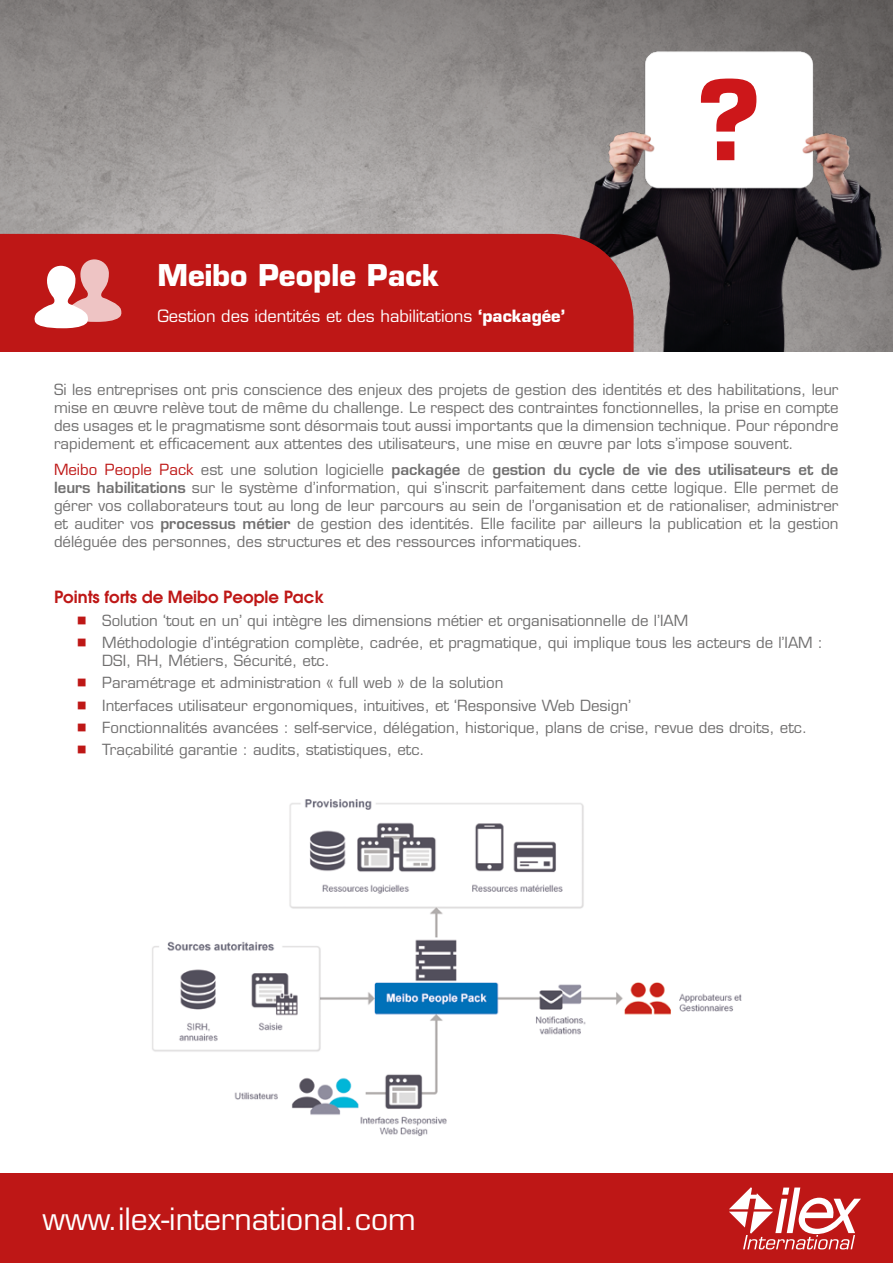
<style>
.page{position:relative;width:893px;height:1263px;background:#fff}
.page>*{position:absolute;margin:0;border:0;box-sizing:border-box;transform-origin:0 0}
.t1{font:700 108px "Eurostile LT Std";color:#cd171a}
.footer_site_web{font:30px "Eurostile LT Std";color:#fff}
.t2{font:700 29.25px "Eurostile LT Std";color:#fff}
.t3{font:16.5px "Eurostile LT Std";color:#fff}
.t4{font:600 16.5px "Avant Garde";color:#be1716}
.t5{font:15px/18px "Eurostile LT Std";color:#706f6f;text-align:justify}
.s1{font-weight:700}
.s2{color:#be1716}
.s3{font-weight:600}
</style>
<div class="page">
<img style="left:0;top:0;width:893px;height:234px">
<img style="left:478px;top:20px;width:415px;height:332px">
<div style="left:0;top:234px;width:634px;height:118px;background:#be1716"></div>
<div style="left:0;top:1174px;width:893px;height:89px;background:#be1716"></div>
<svg style="left:729px;top:1187px;width:132px;height:62px"></svg>
<svg style="left:35px;top:259px;width:86px;height:69px"></svg>
<img style="left:152px;top:799px;width:590px;height:337px">
<h1 class="t2" style="left:157px;top:258px;width:283px">Meibo People Pack</h1>
<h2 class="t3" style="left:157px;top:306px;width:409px">Gestion des identités et des habilitations <span class="s1">‘packagée’</span></h2>
<p class="t1" style="left:696px;top:54px;width:67px">?</p>
<p class="t5" style="left:54px;top:380px;width:786px">Si les entreprises ont pris conscience des enjeux des projets de gestion des identités et des habilitations, leur mise en œuvre relève tout de même du challenge. Le respect des contraintes fonctionnelles, la prise en compte des usages et le pragmatisme sont désormais tout aussi importants que la dimension technique. Pour répondre rapidement et efficacement aux attentes des utilisateurs, une mise en œuvre par lots s’impose souvent.</p>
<p class="t5" style="left:54px;top:461px;width:786px"><span class="s2">Meibo People Pack</span> est une solution logicielle <span class="s3">packagée</span> de <span class="s3">gestion du cycle de vie des utilisateurs et de leurs habilitations</span> sur le système d’information, qui s’inscrit parfaitement dans cette logique. Elle permet de gérer vos collaborateurs tout au long de leur parcours au sein de l’organisation et de rationaliser, administrer et auditer vos <span class="s3">processus métier</span> de gestion des identités. Elle facilite par ailleurs la publication et la gestion déléguée des personnes, des structures et des ressources informatiques.</p>
<h3 class="t4" style="left:54px;top:587px;width:271px">Points forts de Meibo People Pack</h3>
<p class="t5" style="left:102px;top:611px;width:587px">Solution ‘tout en un’ qui intègre les dimensions métier et organisationnelle de l’IAM</p>
<p class="t5" style="left:102px;top:634px;width:722px">Méthodologie d’intégration complète, cadrée, et pragmatique, qui implique tous les acteurs de l’IAM :<br>DSI, RH, Métiers, Sécurité, etc.</p>
<p class="t5" style="left:102px;top:674px;width:403px">Paramétrage et administration « full web » de la solution</p>
<p class="t5" style="left:102px;top:696px;width:530px">Interfaces utilisateur ergonomiques, intuitives, et ‘Responsive Web Design’</p>
<p class="t5" style="left:102px;top:718px;width:706px">Fonctionnalités avancées : self-service, délégation, historique, plans de crise, revue des droits, etc.</p>
<p class="t5" style="left:102px;top:741px;width:324px">Traçabilité garantie : audits, statistiques, etc.</p>
<p class="footer_site_web" style="left:43px;top:1200px;width:375px">www.ilex-international.com</p>
</div>
